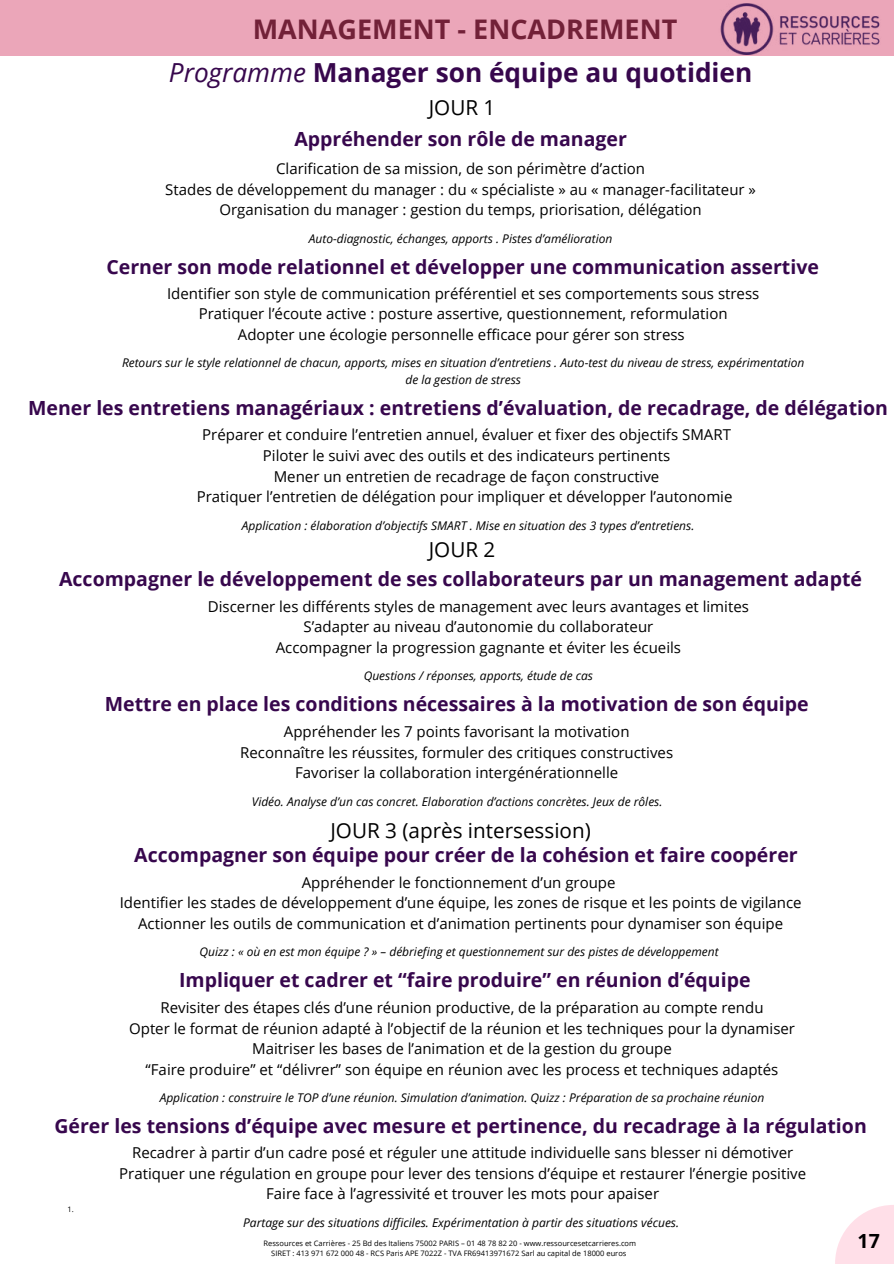
<style>
.page{position:relative;width:894px;height:1264px;background:#fff}
.page>*{position:absolute;margin:0;border:0;box-sizing:border-box;transform-origin:0 0}
.t1{font:700 27px "Open Sans";color:#722138}
.t2{font:700 26.25px "Open Sans";color:#37074d}
.t3{font:20.7px "Open Sans";color:#000}
.t4{font:700 19.5px "Open Sans";color:#37074d}
.t5{font:700 19.5px "Open Sans";color:#000}
.t6{font:15px/20.5px "Open Sans";color:#000;text-align:center}
.t7{font:italic 12px/16.2px "Open Sans";color:#000;text-align:center}
.t8{font:7.5px/10.1px "Open Sans";color:#000;text-align:center}
.s1{font-weight:400;font-style:italic}
</style>
<div class="page">
<div style="left:0;top:0;width:893px;height:55px;background:#eba6b9"></div>
<img style="left:720px;top:3px;width:160px;height:52px">
<svg style="left:835px;top:1205px;width:58px;height:58px;fill:#ffdfe8"></svg>
<h1 class="t1" style="left:253px;top:10px;width:426px">MANAGEMENT - ENCADREMENT</h1>
<h2 class="t2" style="left:169px;top:54px;width:585px"><span class="s1">Programme</span> Manager son équipe au quotidien</h2>
<h3 class="t3" style="left:428px;top:93px;width:68px">JOUR 1</h3>
<h3 class="t4" style="left:294px;top:125px;width:334px">Appréhender son rôle de manager</h3>
<p class="t6" style="left:165px;top:158px;width:592px">Clarification de sa mission, de son périmètre d’action<br>Stades de développement du manager : du « spécialiste » au « manager-facilitateur »<br>Organisation du manager : gestion du temps, priorisation, délégation</p>
<p class="t7" style="left:309px;top:230px;width:305px">Auto-diagnostic, échanges, apports . Pistes d’amélioration</p>
<h3 class="t4" style="left:106px;top:253px;width:714px">Cerner son mode relationnel et développer une communication assertive</h3>
<p class="t6" style="left:167px;top:282px;width:593px">Identifier son style de communication préférentiel et ses comportements sous stress<br>Pratiquer l’écoute active : posture assertive, questionnement, reformulation<br>Adopter une écologie personnelle efficace pour gérer son stress</p>
<p class="t7" style="left:122px;top:354px;width:683px">Retours sur le style relationnel de chacun, apports, mises en situation d’entretiens . Auto-test du niveau de stress, expérimentation de la gestion de stress</p>
<h3 class="t4" style="left:28px;top:394px;width:861px">Mener les entretiens managériaux : entretiens d’évaluation, de recadrage, de délégation</h3>
<p class="t6" style="left:197px;top:424px;width:537px">Préparer et conduire l’entretien annuel, évaluer et fixer des objectifs SMART Piloter le suivi avec des outils et des indicateurs pertinents<br>Mener un entretien de recadrage de façon constructive<br>Pratiquer l’entretien de délégation pour impliquer et développer l’autonomie</p>
<p class="t7" style="left:242px;top:517px;width:454px">Application : élaboration d’objectifs SMART . Mise en situation des 3 types d’entretiens.</p>
<h3 class="t3" style="left:428px;top:535px;width:68px">JOUR 2</h3>
<h3 class="t4" style="left:59px;top:565px;width:804px">Accompagner le développement de ses collaborateurs par un management adapté</h3>
<p class="t6" style="left:208px;top:595px;width:542px">Discerner les différents styles de management avec leurs avantages et limites<br>S’adapter au niveau d’autonomie du collaborateur<br>Accompagner la progression gagnante et éviter les écueils</p>
<p class="t7" style="left:363px;top:667px;width:231px">Questions / réponses, apports, étude de cas</p>
<h3 class="t4" style="left:105px;top:690px;width:705px">Mettre en place les conditions nécessaires à la motivation de son équipe</h3>
<p class="t6" style="left:240px;top:721px;width:434px">Appréhender les 7 points favorisant la motivation<br>Reconnaître les réussites, formuler des critiques constructives<br>Favoriser la collaboration intergénérationnelle</p>
<p class="t7" style="left:252px;top:793px;width:412px">Vidéo. Analyse d’un cas concret. Elaboration d’actions concrètes. Jeux de rôles.</p>
<h3 class="t3" style="left:330px;top:816px;width:262px">JOUR 3 (après intersession)</h3>
<h3 class="t4" style="left:134px;top:841px;width:664px">Accompagner son équipe pour créer de la cohésion et faire coopérer</h3>
<p class="t6" style="left:120px;top:871px;width:683px">Appréhender le fonctionnement d’un groupe<br>Identifier les stades de développement d’une équipe, les zones de risque et les points de vigilance<br>Actionner les outils de communication et d’animation pertinents pour dynamiser son équipe</p>
<p class="t7" style="left:199px;top:943px;width:520px">Quizz : « où en est mon équipe ? » – débriefing et questionnement sur des pistes de développement</p>
<h3 class="t4" style="left:179px;top:966px;width:573px">Impliquer et cadrer et “faire produire” en réunion d’équipe</h3>
<p class="t6" style="left:129px;top:996px;width:667px">Revisiter des étapes clés d’une réunion productive, de la préparation au compte rendu<br>Opter le format de réunion adapté à l’objectif de la réunion et les techniques pour la dynamiser Maitriser les bases de l’animation et de la gestion du groupe<br>“Faire produire” et “délivrer” son équipe en réunion avec les process et techniques adaptés</p>
<p class="t7" style="left:160px;top:1089px;width:606px">Application : construire le TOP d’une réunion. Simulation d’animation. Quizz : Préparation de sa prochaine réunion</p>
<h3 class="t4" style="left:54px;top:1112px;width:813px">Gérer les tensions d’équipe avec mesure et pertinence, du recadrage à la régulation</h3>
<p class="t6" style="left:119px;top:1141px;width:688px">Recadrer à partir d’un cadre posé et réguler une attitude individuelle sans blesser ni démotiver<br>Pratiquer une régulation en groupe pour lever des tensions d’équipe et restaurer l’énergie positive<br>Faire face à l’agressivité et trouver les mots pour apaiser</p>
<p class="t8" style="left:68px;top:1203px;width:8px">1.</p>
<p class="t7" style="left:243px;top:1213px;width:437px">Partage sur des situations difficiles. Expérimentation à partir des situations vécues.</p>
<p class="t8" style="left:263px;top:1238px;width:374px">Ressources et Carrières - 25 Bd des Italiens 75002 PARIS – 01 48 78 82 20 - www.ressourcesetcarrieres.com<br>SIRET : 413 971 672 000 48 - RCS Paris APE 7022Z - TVA FR69413971672 Sarl au capital de 18000 euros</p>
<h3 class="t5" style="left:857px;top:1226px;width:24px">17</h3>
</div>
